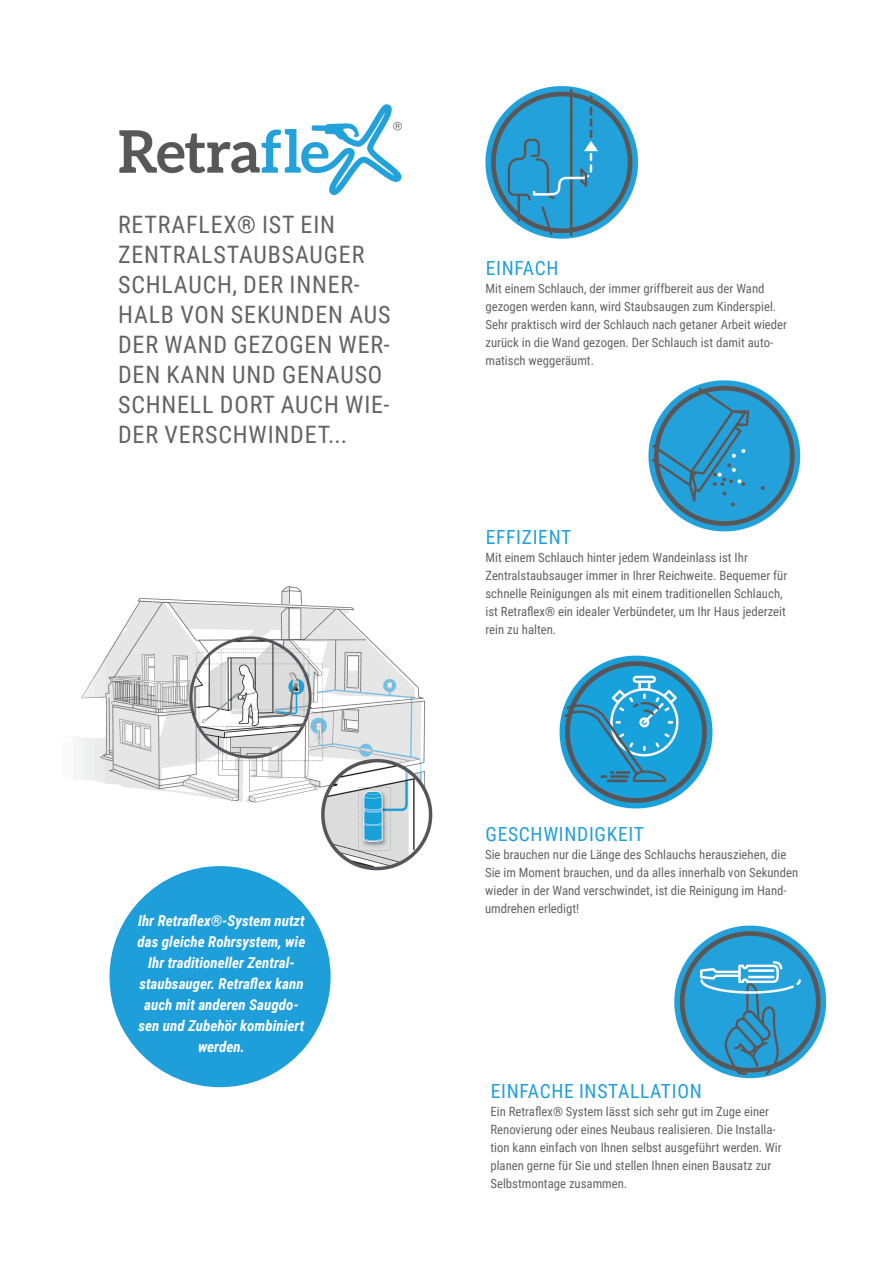
<style>
.page{position:relative;width:893px;height:1263px;background:#fff}
.page>*{position:absolute;margin:0;border:0;box-sizing:border-box;transform-origin:0 0}
.t1{font:24px/30px "Roboto Condensed";letter-spacing:.035em;color:#636366}
.t2{font:19.5px "Roboto Condensed";letter-spacing:.035em;color:#1f9fda}
.t3{font:italic 700 15px/21px "Roboto Condensed";color:#fff;text-align:center}
.t4{font:12.75px/18px "Roboto Condensed";color:#636366}
</style>
<div class="page">
<img style="left:485px;top:86px;width:154px;height:153px">
<img style="left:648px;top:380px;width:153px;height:152px">
<img style="left:559px;top:655px;width:154px;height:154px">
<img style="left:674px;top:925px;width:153px;height:154px">
<img style="left:81px;top:586px;width:352px;height:292px">
<div style="left:109px;top:866px;width:222px;height:221px;background:#1f9fda;border-radius:50%"></div>
<img style="left:119px;top:104px;width:283px;height:92px">
<p class="t1" style="left:118px;top:208px;width:274px">RETRAFLEX® IST EIN<br>ZENTRALSTAUBSAUGER<br>SCHLAUCH, DER INNER-<br>HALB VON SEKUNDEN AUS<br>DER WAND GEZOGEN WER-<br>DEN KANN UND GENAUSO<br>SCHNELL DORT AUCH WIE-<br>DER VERSCHWINDET...</p>
<p class="t3" style="left:138px;top:910px;width:169px">Ihr Retraflex®-System nutzt das gleiche Rohrsystem, wie<br>Ihr traditioneller Zentral&shy;staubsauger. Retraflex kann auch mit anderen Saugdo&shy;sen und Zubehör kombiniert werden.</p>
<p class="t2" style="left:486px;top:255px;width:74px">EINFACH</p>
<p class="t4" style="left:485px;top:279px;width:303px">Mit einem Schlauch, der immer griffbereit aus der Wand gezogen werden kann, wird Staubsaugen zum Kinderspiel.<br>Sehr praktisch wird der Schlauch nach getaner Arbeit wieder zurück in die Wand gezogen. Der Schlauch ist damit auto&shy;matisch weggeräumt.</p>
<p class="t2" style="left:486px;top:524px;width:87px">EFFIZIENT</p>
<p class="t4" style="left:485px;top:548px;width:303px">Mit einem Schlauch hinter jedem Wandeinlass ist Ihr Zentralstaubsauger immer in Ihrer Reichweite. Bequemer für schnelle Reinigungen als mit einem traditionellen Schlauch, ist Retraflex® ein idealer Verbündeter, um Ihr Haus jederzeit rein zu halten.</p>
<p class="t2" style="left:485px;top:820px;width:160px">GESCHWINDIGKEIT</p>
<p class="t4" style="left:485px;top:845px;width:315px">Sie brauchen nur die Länge des Schlauchs herausziehen, die Sie im Moment brauchen, und da alles innerhalb von Sekunden wieder in der Wand verschwindet, ist die Reinigung im Hand&shy;umdrehen erledigt!</p>
<p class="t2" style="left:491px;top:1077px;width:213px">EINFACHE INSTALLATION</p>
<p class="t4" style="left:490px;top:1102px;width:293px">Ein Retraflex® System lässt sich sehr gut im Zuge einer Renovierung oder eines Neubaus realisieren. Die Installa&shy;tion kann einfach von Ihnen selbst ausgeführt werden. Wir planen gerne für Sie und stellen Ihnen einen Bausatz zur Selbstmontage zusammen.</p>
</div>
